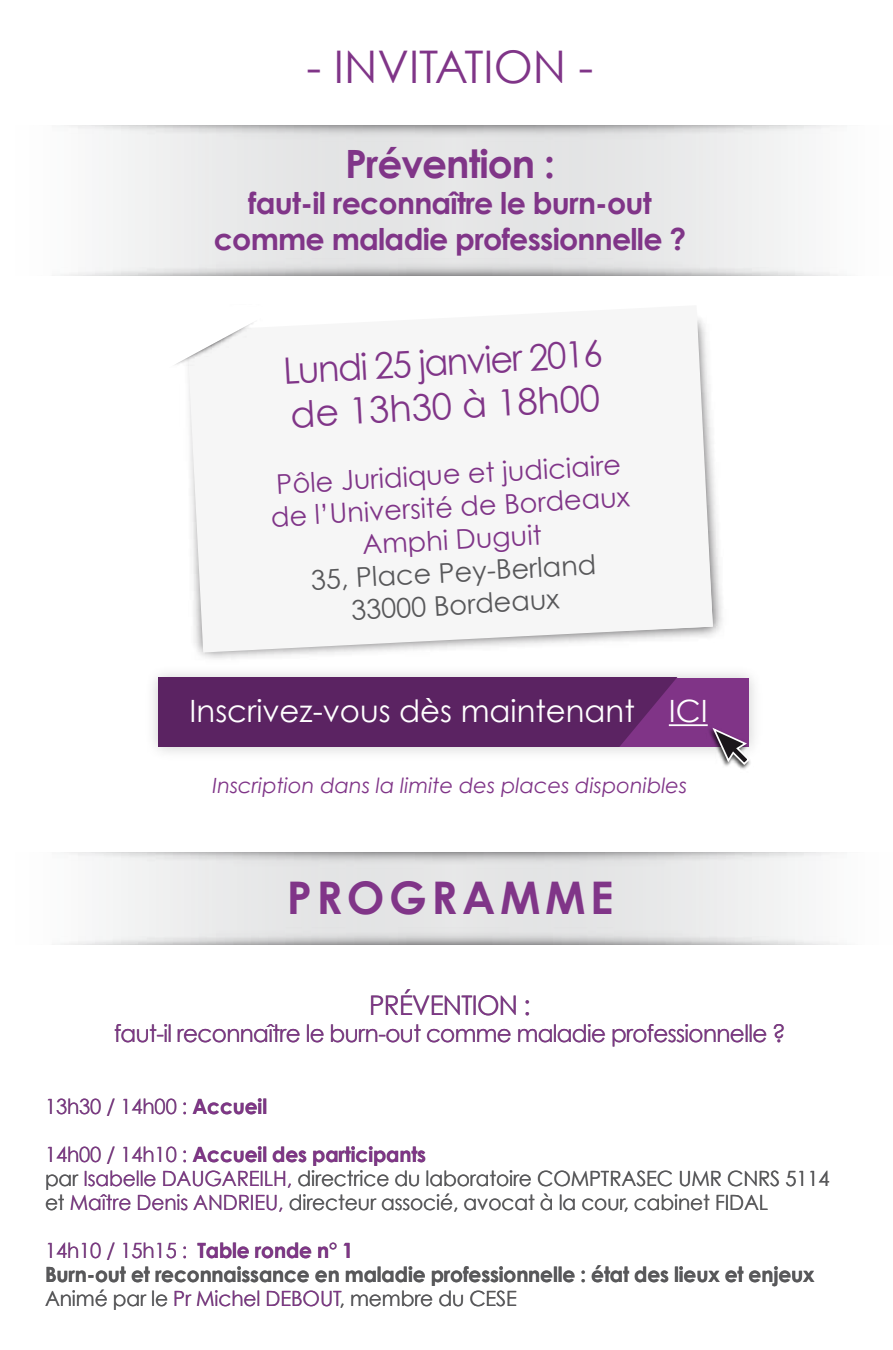
<style>
.page{position:relative;width:893px;height:1350px;background:#fff}
.page>*{position:absolute;margin:0;border:0;box-sizing:border-box;transform-origin:0 0}
.t1{font:45px "Century Gothic";color:#803588}
.t2{font:700 45px "Century Gothic";letter-spacing:.1em;color:#803588}
.t3{font:700 39px "Century Gothic";letter-spacing:-.025em;color:#803588}
.t4{font:36.45px/43.8px "Century Gothic";color:#803588;scale:.96 1}
.t5{font:30.75px "Century Gothic";color:#fff}
.t6{font:700 30px/36px "Century Gothic";letter-spacing:-.025em;color:#803588;text-align:center}
.t7{font:27.15px/32.5px "Century Gothic";color:#803588;text-align:center}
.t8{font:27.15px/32.5px "Century Gothic";color:#58585a;text-align:center}
.t9{font:27px "Century Gothic";letter-spacing:-.025em;color:#803588;scale:.96 1}
.t10{font:24px "Century Gothic";letter-spacing:-.025em;color:#803588;scale:.96 1}
.t11{font:21px/24px "Century Gothic";letter-spacing:-.005em;color:#58585a;scale:.96 1}
.t12{font:700 21px/24px "Century Gothic";letter-spacing:-.005em;color:#58585a;scale:.96 1}
.t13{font:italic 21px "Century Gothic";color:#803588}
.t14{font:21px "Century Gothic";letter-spacing:-.005em;color:#803588;scale:.96 1}
.s1{font-weight:700}
.s2{color:#803588}
.s3{font-weight:700;color:#803588}
.s4{font-weight:400;color:#803588}
.s5{font-weight:400}
</style>
<div class="page">
<svg style="left:113px;top:868px;width:682px;height:60px"></svg>
<img style="left:153px;top:673px;width:601px;height:75px">
<img style="left:738px;top:724px;width:15px;height:46px">
<svg style="left:158px;top:678px;width:593px;height:88px"></svg>
<svg style="left:113px;top:142px;width:682px;height:117px"></svg>
<img style="left:199px;top:459px;width:524px;height:200px">
<div style="left:189px;top:305px;width:524px;height:348px;background:#f6f6f6"></div>
<svg style="left:175px;top:306px;width:108px;height:126px"></svg>
<h1 class="t1" style="left:307px;top:39px;width:288px">- INVITATION -</h1>
<h2 class="t3" style="left:345px;top:139px;width:212px">Prévention :</h2>
<h3 class="t6" style="left:214px;top:184px;width:474px">faut-il reconnaître le burn-out comme maladie professionnelle ?</h3>
<h3 class="t4" style="left:282px;top:348px;width:334px;rotate:-3deg">Lundi 25 janvier 2016 de 13h30 à 18h00</h3>
<p class="t7" style="left:268px;top:467px;width:361px;rotate:-3deg">Pôle Juridique et judiciaire de l’Université de Bordeaux<br>Amphi Duguit</p>
<p class="t8" style="left:310px;top:563px;width:287px;rotate:-3deg">35, Place Pey-Berland<br>33000 Bordeaux</p>
<h3 class="t5" style="left:190px;top:692px;width:520px">Inscrivez-vous dès maintenant ICI</h3>
<p class="t13" style="left:213px;top:773px;width:476px">Inscription dans la limite des places disponibles</p>
<h1 class="t2" style="left:287px;top:869px;width:328px">PROGRAMME</h1>
<p class="t9" style="left:369px;top:989px;width:170px">PRÉVENTION :</p>
<p class="t10" style="left:114px;top:1019px;width:701px">faut-il reconnaître le burn-out comme maladie professionnelle ?</p>
<p class="t14" style="left:45px;top:1094px;width:233px">13h30 / 14h00 : <span class="s1">Accueil</span></p>
<p class="t11" style="left:45px;top:1142px;width:819px"><span class="s2">14h00 / 14h10 :</span> <span class="s3">Accueil des participants<br></span>par <span class="s2">Isabelle DAUGAREILH,</span> directrice du laboratoire COMPTRASEC UMR CNRS 5114 et <span class="s2">Maître Denis ANDRIEU,</span> directeur associé, avocat à la cour, cabinet FIDAL</p>
<p class="t12" style="left:45px;top:1238px;width:803px"><span class="s4">14h10 / 15h15 :</span> <span class="s2">Table ronde n° 1<br></span>Burn-out et reconnaissance en maladie professionnelle : état des lieux et enjeux<br><span class="s5">Animé par le</span> <span class="s4">Pr Michel DEBOUT</span><span class="s5">, membre du CESE</span></p>
</div>
